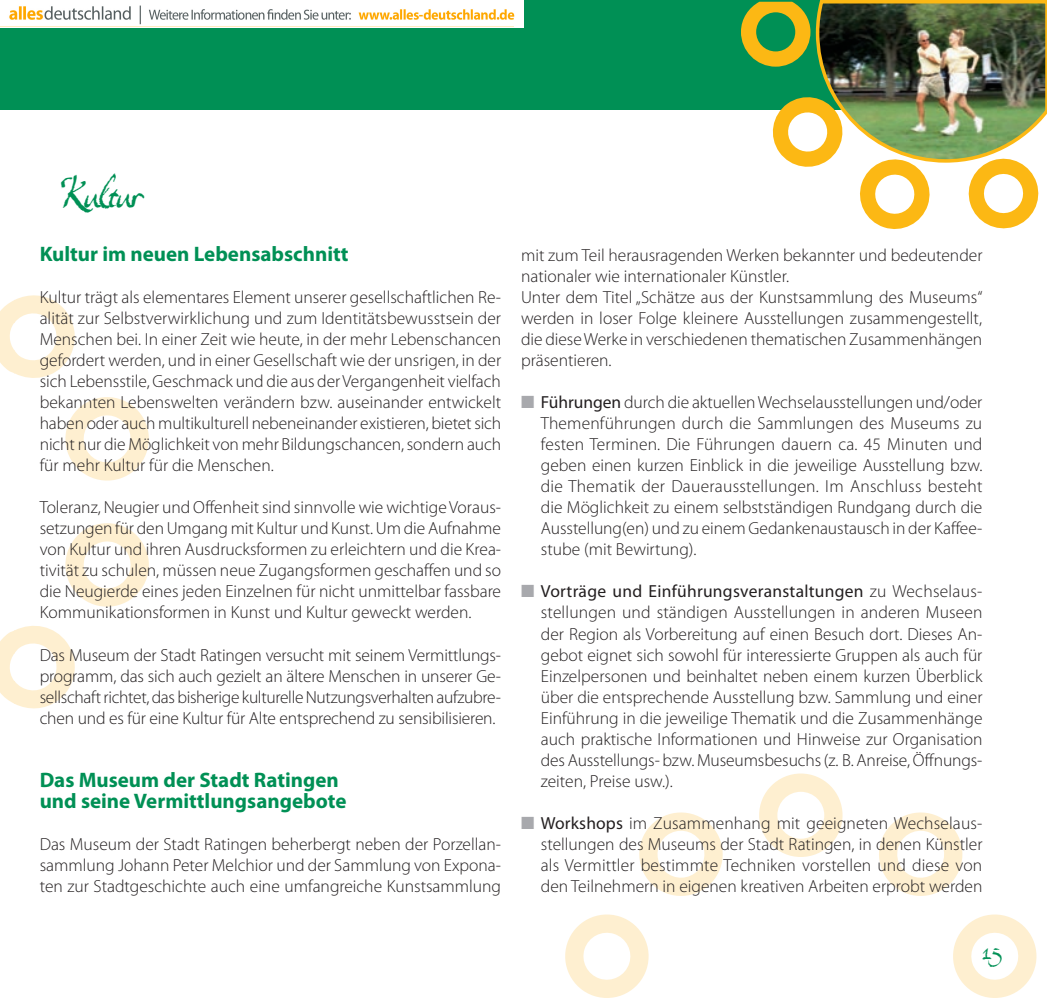
<style>
.page{position:relative;width:1047px;height:998px;background:#fff}
.page>*{position:absolute;margin:0;border:0;box-sizing:border-box;transform-origin:0 0}
.t1{font:45.5px "Expectation Std";color:#009055}
.t2{font:26.25px "Expectation Std";color:#009055}
.t3{font:700 21px/21px "Myriad Pro";color:#009055}
.t4{font:300 17.5px/21px "Myriad Pro";color:#231f20;text-align:justify}
.s1{color:#a8a9ad}
.s2{font-weight:400}
</style>
<div class="page">
<div style="left:0;top:0;width:15px;height:109px;background:#009055"></div>
<svg style="left:759px;top:773px;width:83px;height:83px"></svg>
<svg style="left:639px;top:812px;width:84px;height:84px"></svg>
<svg style="left:565px;top:914px;width:84px;height:83px"></svg>
<svg style="left:953px;top:914px;width:84px;height:83px"></svg>
<svg style="left:879px;top:812px;width:84px;height:84px"></svg>
<div style="left:15px;top:0;width:1032px;height:109px;background:#009055"></div>
<img style="left:741px;top:0;width:306px;height:229px">
<svg style="left:0;top:626px;width:75px;height:83px"></svg>
<svg style="left:65px;top:523px;width:84px;height:84px"></svg>
<svg style="left:65px;top:397px;width:84px;height:84px"></svg>
<svg style="left:0;top:295px;width:75px;height:83px"></svg>
<img style="left:0;top:0;width:523px;height:28px">
<h1 class="t1" style="left:64px;top:164px;width:80px">Kultur</h1>
<p class="t3" style="left:40px;top:244px;width:310px">Kultur im neuen Lebensabschnitt</p>
<p class="t4" style="left:40px;top:287px;width:463px">Kultur trägt als elementares Element unserer gesellschaftlichen Re&shy;alität zur Selbstverwirklichung und zum Identitätsbewusstsein der Menschen bei. In einer Zeit wie heute, in der mehr Lebenschancen gefordert werden, und in einer Gesellschaft wie der unsrigen, in der sich Lebensstile, Geschmack und die aus der Vergangenheit vielfach bekannten Lebenswelten verändern bzw. auseinander entwickelt haben oder auch multikulturell nebeneinander existieren, bietet sich nicht nur die Möglichkeit von mehr Bildungschancen, sondern auch für mehr Kultur für die Menschen.</p>
<p class="t4" style="left:40px;top:497px;width:463px">Toleranz, Neugier und Offenheit sind sinnvolle wie wichtige Voraus&shy;setzungen für den Umgang mit Kultur und Kunst. Um die Aufnahme von Kultur und ihren Ausdrucksformen zu erleichtern und die Krea&shy;tivität zu schulen, müssen neue Zugangsformen geschaffen und so die Neugierde eines jeden Einzelnen für nicht unmittelbar fassbare Kommunikationsformen in Kunst und Kultur geweckt werden.</p>
<p class="t4" style="left:40px;top:644px;width:463px">Das Museum der Stadt Ratingen versucht mit seinem Vermittlungs&shy;programm, das sich auch gezielt an ältere Menschen in unserer Ge&shy;sellschaft richtet, das bisherige kulturelle Nutzungsverhalten aufzubre&shy;chen und es für eine Kultur für Alte entsprechend zu sensibilisieren.</p>
<p class="t3" style="left:40px;top:769px;width:308px">Das Museum der Stadt Ratingen und seine Vermittlungsangebote</p>
<p class="t4" style="left:40px;top:833px;width:463px">Das Museum der Stadt Ratingen beherbergt neben der Porzellan&shy;sammlung Johann Peter Melchior und der Sammlung von Expona&shy;ten zur Stadtgeschichte auch eine umfangreiche Kunstsammlung</p>
<p class="t4" style="left:521px;top:245px;width:463px;text-align:left">mit zum Teil herausragenden Werken bekannter und bedeutender nationaler wie internationaler Künstler.<br>Unter dem Titel „Schätze aus der Kunstsammlung des Museums“ werden in loser Folge kleinere Ausstellungen zusammengestellt, die diese Werke in verschiedenen thematischen Zusammenhängen präsentieren.</p>
<p class="t4" style="left:541px;top:392px;width:443px;text-indent:-20px"><span class="s1">■</span> <span class="s2">Führungen</span> durch die aktuellen Wechselausstellungen und/oder Themenführungen durch die Sammlungen des Museums zu festen Terminen. Die Führungen dauern ca. 45 Minuten und geben einen kurzen Einblick in die jeweilige Ausstellung bzw. die Thematik der Dauerausstellungen. Im Anschluss besteht die Möglichkeit zu einem selbstständigen Rundgang durch die Ausstellung(en) und zu einem Gedankenaustausch in der Kaffee&shy;stube (mit Bewirtung).</p>
<p class="t4" style="left:541px;top:581px;width:443px;text-indent:-20px"><span class="s1">■</span> <span class="s2">Vorträge und Einführungsveranstaltungen</span> zu Wechselaus&shy;stellungen und ständigen Ausstellungen in anderen Museen der Region als Vorbereitung auf einen Besuch dort. Dieses An&shy;gebot eignet sich sowohl für interessierte Gruppen als auch für Einzelpersonen und beinhaltet neben einem kurzen Überblick über die entsprechende Ausstellung bzw. Sammlung und einer Einführung in die jeweilige Thematik und die Zusammenhänge auch praktische Informationen und Hinweise zur Organisation des Ausstellungs- bzw. Museumsbesuchs (z. B. Anreise, Öffnungs&shy;zeiten, Preise usw.).</p>
<p class="t4" style="left:541px;top:812px;width:443px;text-indent:-20px"><span class="s1">■</span> <span class="s2">Workshops</span> im Zusammenhang mit geeigneten Wechselaus&shy;stellungen des Museums der Stadt Ratingen, in denen Künstler als Vermittler bestimmte Techniken vorstellen und diese von den Teilnehmern in eigenen kreativen Arbeiten erprobt werden</p>
<h2 class="t2" style="left:982px;top:933px;width:21px">15</h2>
</div>
